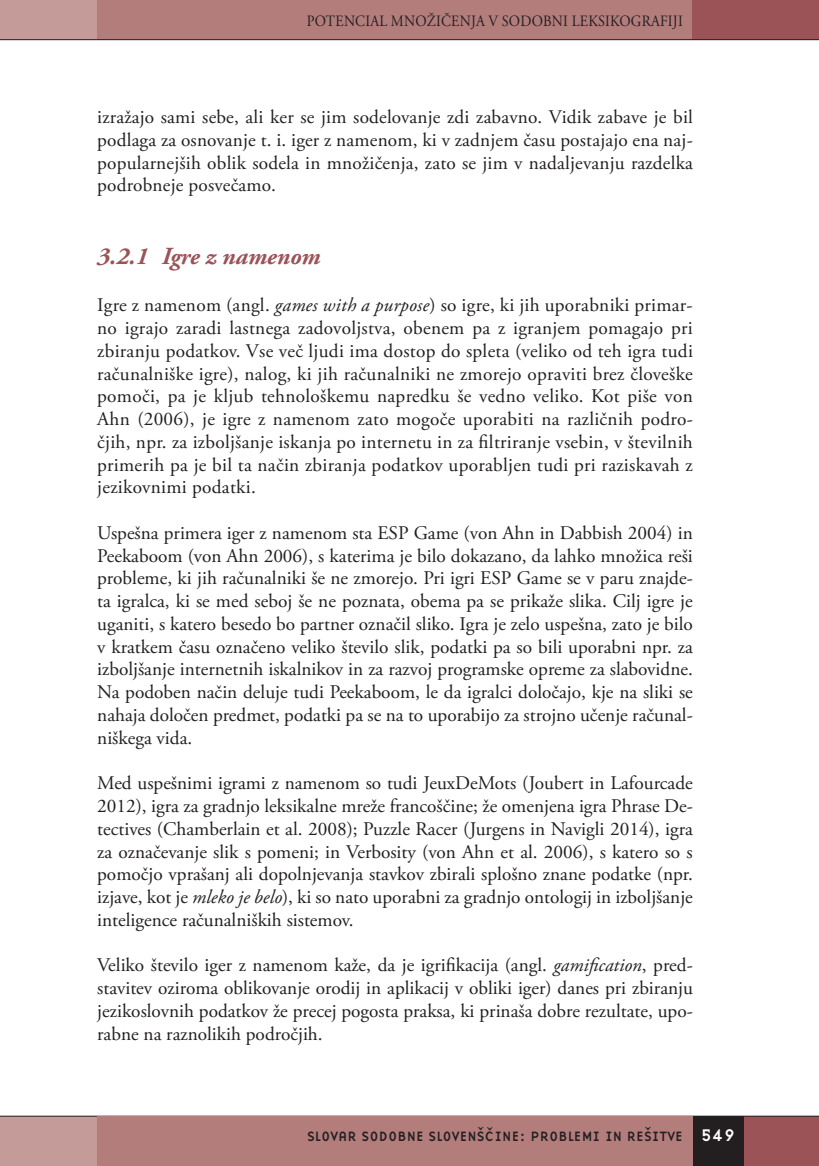
<style>
.page{position:relative;width:819px;height:1166px;background:#fff}
.page>*{position:absolute;margin:0;border:0;box-sizing:border-box;transform-origin:0 0}
.t1{font:italic 700 24.5px "Adobe Garamond Pro";color:#9b5358}
.t2{font:19.25px/22.8px "Adobe Garamond Pro";letter-spacing:-.005em;color:#231f20;text-align:justify}
.t3{font:15.75px "Adobe Garamond Pro";letter-spacing:.015em;color:#231f20;scale:.9 1}
.t4{font:14px "Base Nine";color:#231f20}
.s1{font-style:italic}
.s2{font-size:17.5px;color:#fff}
</style>
<div class="page">
<div style="left:97px;top:0;width:596px;height:40px;background:#b37d7c"></div>
<div style="left:743px;top:1116px;width:75px;height:50px;background:#9b5358"></div>
<div style="left:0;top:1116px;width:97px;height:50px;background:#c59b99"></div>
<div style="left:692px;top:1116px;width:51px;height:50px;background:#231f20"></div>
<div style="left:0;top:0;width:97px;height:40px;background:#c59b99"></div>
<div style="left:692px;top:0;width:124px;height:40px;background:#9b5358"></div>
<hr style="left:0;top:39px;width:818px;height:1px;background:#231f20">
<hr style="left:0;top:1116px;width:818px;height:1px;background:#231f20">
<div style="left:97px;top:1116px;width:595px;height:50px;background:#b37d7c"></div>
<p class="t3" style="left:307px;top:11px;width:419px">POTENCIAL MNOŽIČENJA V SODOBNI LEKSIKOGRAFIJI</p>
<p class="t2" style="left:97px;top:106px;width:597px">izražajo sami sebe, ali ker se jim sodelovanje zdi zabavno. Vidik zabave je bil podlaga za osnovanje t. i. iger z namenom, ki v zadnjem času postajajo ena naj&shy;popularnejših oblik sodela in množičenja, zato se jim v nadaljevanju razdelka podrobneje posvečamo.</p>
<p class="t1" style="left:97px;top:242px;width:225px">3.2.1 Igre z namenom</p>
<p class="t2" style="left:97px;top:294px;width:597px">Igre z namenom (angl. <span class="s1">games with a purpose</span>) so igre, ki jih uporabniki primar&shy;no igrajo zaradi lastnega zadovoljstva, obenem pa z igranjem pomagajo pri zbiranju podatkov. Vse več ljudi ima dostop do spleta (veliko od teh igra tudi računalniške igre), nalog, ki jih računalniki ne zmorejo opraviti brez človeške pomoči, pa je kljub tehnološkemu napredku še vedno veliko. Kot piše von Ahn (2006), je igre z namenom zato mogoče uporabiti na različnih podro&shy;čjih, npr. za izboljšanje iskanja po internetu in za filtriranje vsebin, v številnih primerih pa je bil ta način zbiranja podatkov uporabljen tudi pri raziskavah z jezikovnimi podatki.</p>
<p class="t2" style="left:97px;top:522px;width:597px">Uspešna primera iger z namenom sta ESP Game (von Ahn in Dabbish 2004) in Peekaboom (von Ahn 2006), s katerima je bilo dokazano, da lahko množica reši probleme, ki jih računalniki še ne zmorejo. Pri igri ESP Game se v paru znajde&shy;ta igralca, ki se med seboj še ne poznata, obema pa se prikaže slika. Cilj igre je uganiti, s katero besedo bo partner označil sliko. Igra je zelo uspešna, zato je bilo v kratkem času označeno veliko število slik, podatki pa so bili uporabni npr. za izboljšanje internetnih iskalnikov in za razvoj programske opreme za slabovidne.<br>Na podoben način deluje tudi Peekaboom, le da igralci določajo, kje na sliki se nahaja določen predmet, podatki pa se na to uporabijo za strojno učenje računal&shy;niškega vida.</p>
<p class="t2" style="left:97px;top:772px;width:597px">Med uspešnimi igrami z namenom so tudi JeuxDeMots (Joubert in Lafourcade 2012), igra za gradnjo leksikalne mreže francoščine; že omenjena igra Phrase De&shy;tectives (Chamberlain et al. 2008); Puzzle Racer (Jurgens in Navigli 2014), igra za označevanje slik s pomeni; in Verbosity (von Ahn et al. 2006), s katero so s pomočjo vprašanj ali dopolnjevanja stavkov zbirali splošno znane podatke (npr. izjave, kot je <span class="s1">mleko je belo</span>), ki so nato uporabni za gradnjo ontologij in izboljšanje inteligence računalniških sistemov.</p>
<p class="t2" style="left:97px;top:954px;width:597px">Veliko število iger z namenom kaže, da je igrifikacija (angl. <span class="s1">gamification</span>, pred&shy;stavitev oziroma oblikovanje orodij in aplikacij v obliki iger) danes pri zbiranju jezikoslovnih podatkov že precej pogosta praksa, ki prinaša dobre rezultate, upo&shy;rabne na raznolikih področjih.</p>
<p class="t4" style="left:307px;top:1126px;width:430px">SLOVAR SODOBNE SLOVENŠCˇINE: PROBLEMI IN REŠITVE <span class="s2">549</span></p>
</div>
